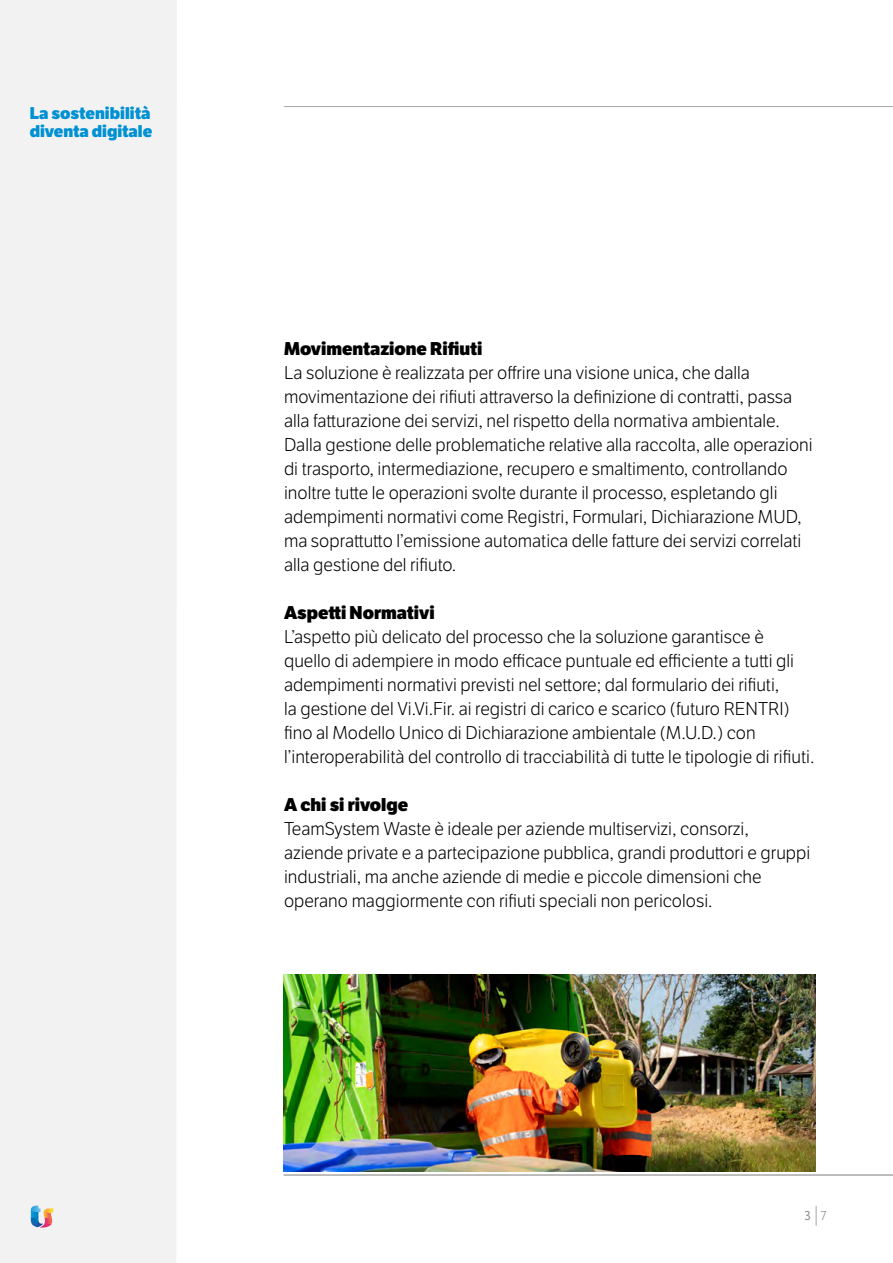
<style>
.page{position:relative;width:893px;height:1263px;background:#fff}
.page>*{position:absolute;margin:0;border:0;box-sizing:border-box;transform-origin:0 0}
.t1{font:300 18px/24px "LFT Etica";color:#000}
.t2{font:800 18px "LFT Etica";color:#000}
.t3{font:800 16.5px/18px "LFT Etica";color:#0091d3}
.t4{font:12.75px "LFT Etica";color:#878787}
.s1{font-weight:300}
</style>
<div class="page">
<div style="left:0;top:0;width:177px;height:1263px;background:#f2f2f2"></div>
<svg style="left:31px;top:1205px;width:22px;height:22px"></svg>
<img style="left:284px;top:974px;width:532px;height:197px">
<svg style="left:816px;top:1206px;width:1px;height:20px"></svg>
<hr style="left:284px;top:106px;width:609px;height:1px;background:#a8a8a7">
<hr style="left:284px;top:1175px;width:609px;height:1px;background:#a8a8a7">
<p class="t3" style="left:30px;top:105px;width:124px">La sostenibilità diventa digitale</p>
<p class="t2" style="left:284px;top:337px;width:200px">Movimentazione Rifiuti</p>
<p class="t1" style="left:284px;top:361px;width:530px">La soluzione è realizzata per offrire una visione unica, che dalla movimentazione dei rifiuti attraverso la definizione di contratti, passa alla fatturazione dei servizi, nel rispetto della normativa ambientale.<br>Dalla gestione delle problematiche relative alla raccolta, alle operazioni di trasporto, intermediazione, recupero e smaltimento, controllando inoltre tutte le operazioni svolte durante il processo, espletando gli adempimenti normativi come Registri, Formulari, Dichiarazione MUD, ma soprattutto l’emissione automatica delle fatture dei servizi correlati alla gestione del rifiuto.</p>
<p class="t2" style="left:284px;top:601px;width:152px">Aspetti Normativi</p>
<p class="t1" style="left:284px;top:625px;width:532px">L’aspetto più delicato del processo che la soluzione garantisce è quello di adempiere in modo efficace puntuale ed efficiente a tutti gli adempimenti normativi previsti nel settore; dal formulario dei rifiuti,<br>la gestione del Vi.Vi.Fir. ai registri di carico e scarico (futuro RENTRI) fino al Modello Unico di Dichiarazione ambientale (M.U.D.) con l’interoperabilità del controllo di tracciabilità di tutte le tipologie di rifiuti.</p>
<p class="t2" style="left:284px;top:793px;width:126px">A chi si rivolge</p>
<p class="t1" style="left:284px;top:817px;width:528px">TeamSystem Waste è ideale per aziende multiservizi, consorzi, aziende private e a partecipazione pubblica, grandi produttori e gruppi industriali, ma anche aziende di medie e piccole dimensioni che operano maggiormente con rifiuti speciali non pericolosi.</p>
<p class="t4" style="left:805px;top:1208px;width:23px">3 <span class="s1">7</span></p>
</div>
